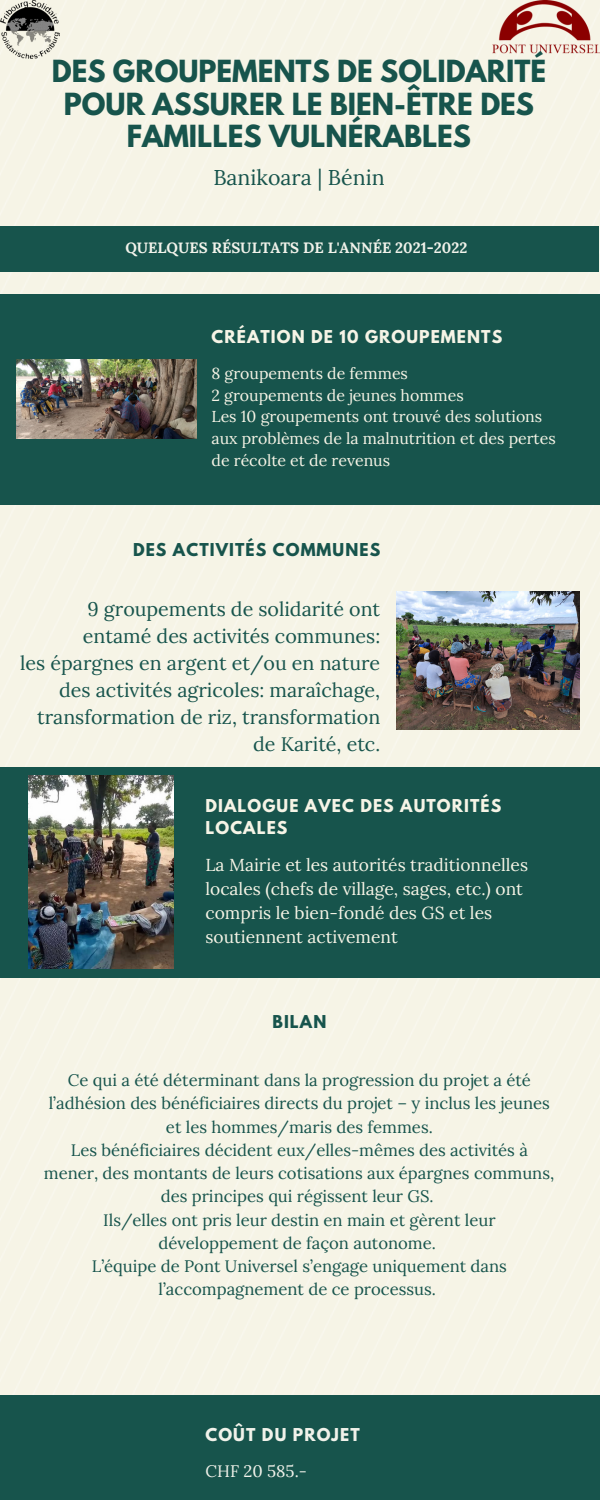
<style>
.page{position:relative;width:600px;height:1500px;background:#fff}
.page>*{position:absolute;margin:0;border:0;box-sizing:border-box;transform-origin:0 0}
.t1{font:700 27px/32.2px "League Spartan";color:#17544c;text-align:center}
.t2{font:21.3px "Lora";color:#17544c}
.t3{font:19.7px/27px "Lora";color:#17544c;text-align:right}
.t4{font:17.4px/24px "Lora";color:#f6f4e6}
.t5{font:16.7px/23.2px "Lora";color:#17544c;text-align:center}
.t6{font:16.7px "Lora";color:#f1f2ea}
.t7{font:15.9px/21.8px "Lora";color:#f6f4e6}
.t8{font:700 15.7px/21.8px "League Spartan";letter-spacing:.07em;color:#f6f4e6}
.t9{font:700 15.7px "League Spartan";letter-spacing:.07em;color:#17544c}
.t10{font:700 15.7px "League Spartan";letter-spacing:.07em;color:#f1f2ea}
.t11{font:700 15px "Lora";color:#f1f2ea}
</style>
<div class="page">
<div style="left:0;top:0;width:600px;height:1395px;background:#f6f4e6"></div>
<div style="left:0;top:295px;width:600px;height:210px;background:#17544c"></div>
<div style="left:0;top:226px;width:599px;height:46px;background:#17544c"></div>
<div style="left:0;top:767px;width:600px;height:210px;background:#17544c"></div>
<div style="left:0;top:1395px;width:600px;height:105px;background:#17544c"></div>
<img style="left:1px;top:0;width:59px;height:58px">
<img style="left:492px;top:0;width:108px;height:56px">
<img style="left:17px;top:359px;width:180px;height:79px">
<img style="left:396px;top:592px;width:184px;height:138px">
<img style="left:29px;top:776px;width:144px;height:192px">
<h1 class="t1" style="left:52px;top:59px;width:496px">DES GROUPEMENTS DE SOLIDARITÉ<br>POUR ASSURER LE BIEN-ÊTRE DES<br>FAMILLES VULNÉRABLES</h1>
<p class="t2" style="left:213px;top:164px;width:173px">Banikoara | Bénin</p>
<p class="t11" style="left:125px;top:238px;width:343px">QUELQUES RÉSULTATS DE L'ANNÉE 2021-2022</p>
<p class="t8" style="left:212px;top:328px;width:292px">CRÉATION DE 10 GROUPEMENTS</p>
<p class="t7" style="left:212px;top:362px;width:346px">8 groupements de femmes<br>2 groupements de jeunes hommes<br>Les 10 groupements ont trouvé des solutions aux problèmes de la malnutrition et des pertes de récolte et de revenus</p>
<p class="t9" style="left:133px;top:541px;width:249px">DES ACTIVITÉS COMMUNES</p>
<p class="t3" style="left:20px;top:596px;width:361px">9 groupements de solidarité ont entamé des activités communes:<br>les épargnes en argent et/ou en nature des activités agricoles: maraîchage, transformation de riz, transformation de Karité, etc.</p>
<p class="t8" style="left:206px;top:797px;width:297px">DIALOGUE AVEC DES AUTORITÉS<br>LOCALES</p>
<p class="t4" style="left:206px;top:852px;width:324px">La Mairie et les autorités traditionnelles locales (chefs de village, sages, etc.) ont compris le bien-fondé des GS et les soutiennent activement</p>
<p class="t9" style="left:272px;top:1014px;width:55px">BILAN</p>
<p class="t5" style="left:44px;top:1068px;width:512px">Ce qui a été déterminant dans la progression du projet a été l’adhésion des bénéficiaires directs du projet – y inclus les jeunes et les hommes/maris des femmes.<br>Les bénéficiaires décident eux/elles-mêmes des activités à mener, des montants de leurs cotisations aux épargnes communs, des principes qui régissent leur GS.<br>Ils/elles ont pris leur destin en main et gèrent leur développement de façon autonome.<br>L’équipe de Pont Universel s’engage uniquement dans l’accompagnement de ce processus.</p>
<p class="t10" style="left:206px;top:1426px;width:156px">COÛT DU PROJET</p>
<p class="t6" style="left:206px;top:1460px;width:103px">CHF 20 585.-</p>
</div>
